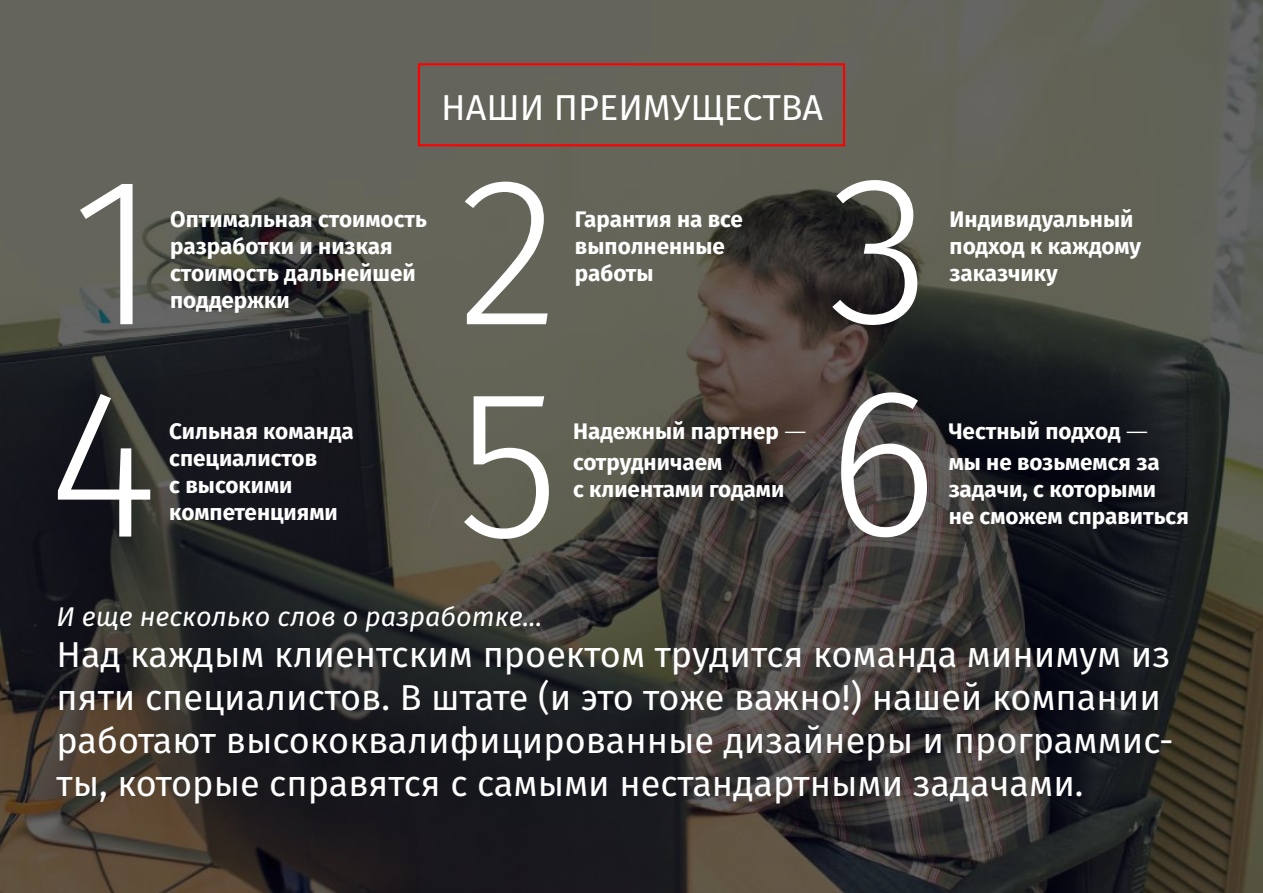
<style>
.page{position:relative;width:1263px;height:893px;background:#fff}
.page>*{position:absolute;margin:0;border:0;box-sizing:border-box;transform-origin:0 0}
.t1{font:300 210.9px "Fira Sans";color:#fff}
.t2{font:36px/43.2px "Fira Sans";color:#fff}
.t3{font:italic 27px "Fira Sans";color:#fff}
.t4{font:700 22.5px/27px "Fira Sans";color:#fff}
.s1{font-family:"Lucida Sans Unicode";font-weight:400}
</style>
<div class="page">
<div style="left:0;top:0;width:1263px;height:893px;background:#000;opacity:.6"></div>
<div style="left:418px;top:63px;width:427px;height:83px;border:2px solid #f00"></div>
<h2 class="t2" style="left:441px;top:86px;width:383px">НАШИ ПРЕИМУЩЕСТВА</h2>
<h1 class="t1" style="left:71px;top:127px;width:89px">1</h1>
<h1 class="t1" style="left:458px;top:127px;width:103px">2</h1>
<h1 class="t1" style="left:828px;top:125px;width:104px">3</h1>
<p class="t4" style="left:170px;top:206px;width:258px">Оптимальная стоимость разработки и низкая стоимость дальнейшей поддержки</p>
<p class="t4" style="left:575px;top:206px;width:170px">Гарантия на все выполненные работы</p>
<p class="t4" style="left:949px;top:206px;width:193px">Индивидуальный подход к каждому</p>
<p class="t4" style="left:949px;top:260px;width:110px">заказчику</p>
<h1 class="t1" style="left:48px;top:339px;width:111px">4</h1>
<h1 class="t1" style="left:457px;top:339px;width:104px">5</h1>
<h1 class="t1" style="left:827px;top:338px;width:112px">6</h1>
<p class="t4" style="left:169px;top:418px;width:186px">Сильная команда специалистов<br>с высокими компетенциями</p>
<p class="t4" style="left:573px;top:416px;width:235px;line-height:30.9px">Надежный партнер <span class="s1">— </span>сотрудничаем</p>
<p class="t4" style="left:573px;top:476px;width:213px">с клиентами годами</p>
<p class="t4" style="left:949px;top:416px;width:213px;line-height:30.9px">Честный подход <span class="s1">— </span>мы не возьмемся за</p>
<p class="t4" style="left:949px;top:476px;width:209px">задачи, с которыми</p>
<p class="t4" style="left:949px;top:503px;width:242px">не сможем справиться</p>
<p class="t3" style="left:57px;top:601px;width:487px">И еще несколько слов о разработке...</p>
<p class="t2" style="left:57px;top:633px;width:1118px">Над каждым клиентским проектом трудится команда минимум из пяти специалистов. В штате (и это тоже важно!) нашей компании работают высококвалифицированные дизайнеры и программис&shy;ты, которые справятся с самыми нестандартными задачами.</p>
</div>
